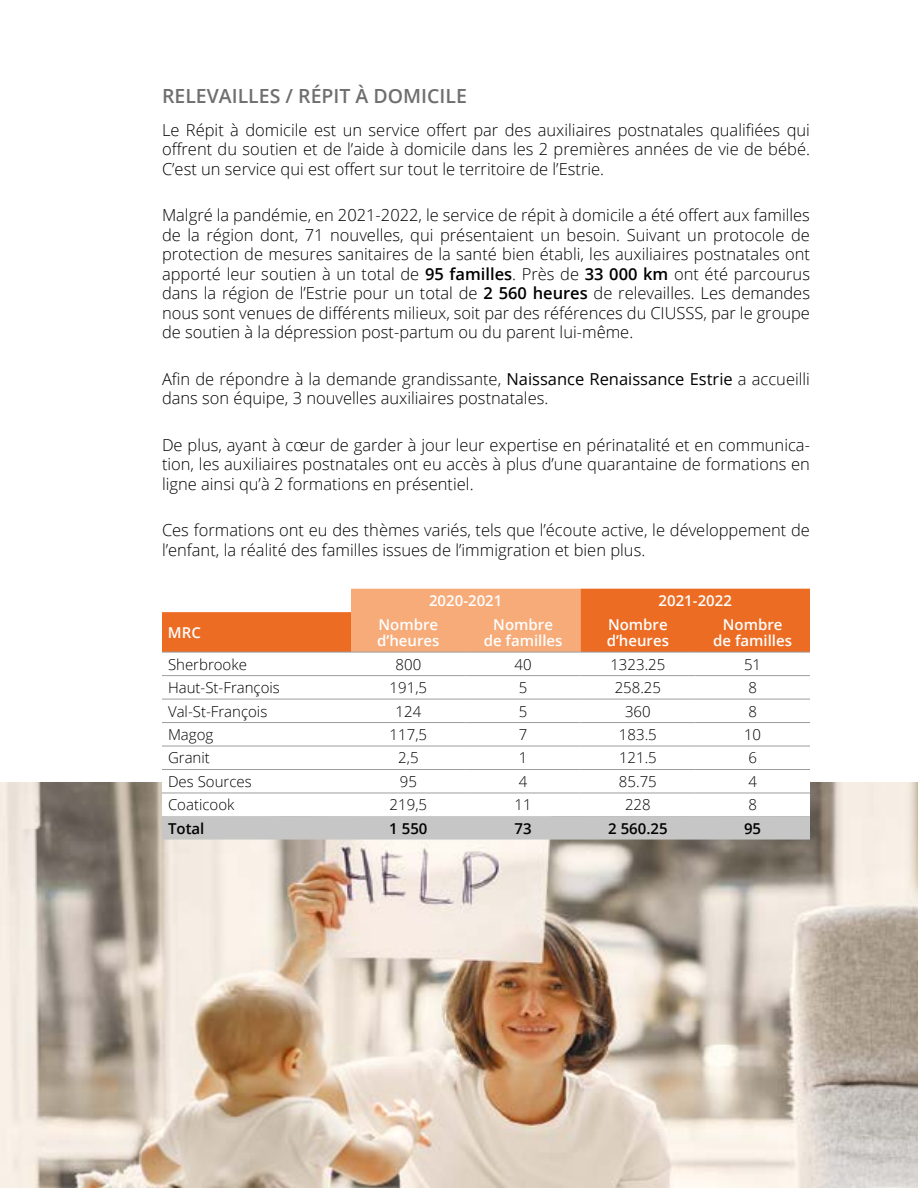
<style>
.page{position:relative;width:918px;height:1188px;background:#fff}
.page>*{position:absolute;margin:0;border:0;box-sizing:border-box;transform-origin:0 0}
.t1{font:600 19.5px "Open Sans";color:#706f6f}
.t2{font:300 16.5px/19.5px "Open Sans";color:#000;text-align:justify}
.t3{font:300 15px "Open Sans";color:#000}
.t4{font:600 15px/16.5px "Open Sans";color:#fff}
.t5{font:600 15px "Open Sans";color:#000}
.s1{font-weight:600}
.s2{font-weight:400}
</style>
<div class="page">
<img style="left:0;top:783px;width:918px;height:405px">
<svg style="left:162px;top:589px;width:648px;height:63px;background:#f19259"></svg>
<svg style="left:162px;top:698px;width:648px;height:118px"></svg>
<div style="left:162px;top:816px;width:648px;height:24px;background:#c6c6c6"></div>
<hr style="left:162px;top:675px;width:189px;height:1px;background:#9d9d9c">
<hr style="left:351px;top:675px;width:115px;height:1px;background:#9d9d9c">
<hr style="left:466px;top:675px;width:114px;height:1px;background:#9d9d9c">
<hr style="left:580px;top:675px;width:115px;height:1px;background:#9d9d9c">
<hr style="left:695px;top:675px;width:115px;height:1px;background:#9d9d9c">
<hr style="left:162px;top:699px;width:189px;height:1px;background:#9d9d9c">
<hr style="left:351px;top:699px;width:115px;height:1px;background:#9d9d9c">
<hr style="left:466px;top:699px;width:114px;height:1px;background:#9d9d9c">
<hr style="left:580px;top:699px;width:115px;height:1px;background:#9d9d9c">
<hr style="left:695px;top:699px;width:115px;height:1px;background:#9d9d9c">
<hr style="left:162px;top:722px;width:189px;height:1px;background:#9d9d9c">
<hr style="left:351px;top:722px;width:115px;height:1px;background:#9d9d9c">
<hr style="left:466px;top:722px;width:114px;height:1px;background:#9d9d9c">
<hr style="left:580px;top:722px;width:115px;height:1px;background:#9d9d9c">
<hr style="left:695px;top:722px;width:115px;height:1px;background:#9d9d9c">
<hr style="left:162px;top:746px;width:189px;height:1px;background:#9d9d9c">
<hr style="left:351px;top:746px;width:115px;height:1px;background:#9d9d9c">
<hr style="left:466px;top:746px;width:114px;height:1px;background:#9d9d9c">
<hr style="left:580px;top:746px;width:115px;height:1px;background:#9d9d9c">
<hr style="left:695px;top:746px;width:115px;height:1px;background:#9d9d9c">
<hr style="left:162px;top:769px;width:189px;height:1px;background:#9d9d9c">
<hr style="left:351px;top:769px;width:115px;height:1px;background:#9d9d9c">
<hr style="left:466px;top:769px;width:114px;height:1px;background:#9d9d9c">
<hr style="left:580px;top:769px;width:115px;height:1px;background:#9d9d9c">
<hr style="left:695px;top:769px;width:115px;height:1px;background:#9d9d9c">
<hr style="left:162px;top:793px;width:189px;height:1px;background:#9d9d9c">
<hr style="left:351px;top:793px;width:115px;height:1px;background:#9d9d9c">
<hr style="left:466px;top:793px;width:114px;height:1px;background:#9d9d9c">
<hr style="left:580px;top:793px;width:115px;height:1px;background:#9d9d9c">
<hr style="left:695px;top:793px;width:115px;height:1px;background:#9d9d9c">
<hr style="left:162px;top:652px;width:189px;height:1px;background:#9d9d9c">
<hr style="left:351px;top:652px;width:115px;height:1px;background:#9d9d9c">
<hr style="left:466px;top:652px;width:114px;height:1px;background:#9d9d9c">
<hr style="left:580px;top:652px;width:115px;height:1px;background:#9d9d9c">
<hr style="left:695px;top:652px;width:115px;height:1px;background:#9d9d9c">
<p class="t1" style="left:162px;top:82px;width:306px">RELEVAILLES / RÉPIT À DOMICILE</p>
<p class="t2" style="left:162px;top:119px;width:650px">Le Répit à domicile est un service offert par des auxiliaires postnatales qualifiées qui offrent du soutien et de l’aide à domicile dans les 2 premières années de vie de bébé.<br>C’est un service qui est offert sur tout le territoire de l’Estrie.</p>
<p class="t2" style="left:162px;top:205px;width:650px">Malgré la pandémie, en 2021-2022, le service de répit à domicile a été offert aux familles de la région dont, 71 nouvelles, qui présentaient un besoin. Suivant un protocole de protection de mesures sanitaires de la santé bien établi, les auxiliaires postnatales ont apporté leur soutien à un total de <span class="s1">95 familles</span>. Près de <span class="s1">33 000 km</span> ont été parcourus dans la région de l’Estrie pour un total de <span class="s1">2 560 heures</span> de relevailles. Les demandes nous sont venues de différents milieux, soit par des références du CIUSSS, par le groupe de soutien à la dépression post-partum ou du parent lui-même.</p>
<p class="t2" style="left:162px;top:369px;width:649px">Afin de répondre à la demande grandissante, <span class="s2">Naissance Renaissance Estrie</span> a accueilli dans son équipe, 3 nouvelles auxiliaires postnatales.</p>
<p class="t2" style="left:162px;top:435px;width:650px">De plus, ayant à cœur de garder à jour leur expertise en périnatalité et en communica&shy;tion, les auxiliaires postnatales ont eu accès à plus d’une quarantaine de formations en ligne ainsi qu’à 2 formations en présentiel.</p>
<p class="t2" style="left:162px;top:520px;width:650px">Ces formations ont eu des thèmes variés, tels que l’écoute active, le développement de l’enfant, la réalité des familles issues de l’immigration et bien plus.</p>
<p class="t4" style="left:429px;top:592px;width:75px">2020-2021</p>
<p class="t4" style="left:659px;top:592px;width:75px">2021-2022</p>
<p class="t4" style="left:168px;top:624px;width:34px">MRC</p>
<p class="t4" style="left:377px;top:616px;width:64px">Nombre d’heures</p>
<p class="t4" style="left:484px;top:616px;width:80px;text-align:center">Nombre de familles</p>
<p class="t4" style="left:607px;top:616px;width:64px">Nombre d’heures</p>
<p class="t4" style="left:713px;top:616px;width:80px;text-align:center">Nombre de familles</p>
<p class="t3" style="left:168px;top:654px;width:80px">Sherbrooke</p>
<p class="t3" style="left:396px;top:654px;width:27px">800</p>
<p class="t3" style="left:515px;top:654px;width:19px">40</p>
<p class="t3" style="left:610px;top:654px;width:56px">1323.25</p>
<p class="t3" style="left:744px;top:654px;width:19px">51</p>
<p class="t3" style="left:168px;top:677px;width:113px">Haut-St-François</p>
<p class="t3" style="left:390px;top:677px;width:39px">191,5</p>
<p class="t3" style="left:519px;top:677px;width:10px">5</p>
<p class="t3" style="left:615px;top:677px;width:48px">258.25</p>
<p class="t3" style="left:748px;top:677px;width:10px">8</p>
<p class="t3" style="left:168px;top:701px;width:101px">Val-St-François</p>
<p class="t3" style="left:396px;top:701px;width:27px">124</p>
<p class="t3" style="left:519px;top:701px;width:10px">5</p>
<p class="t3" style="left:625px;top:701px;width:27px">360</p>
<p class="t3" style="left:748px;top:701px;width:10px">8</p>
<p class="t3" style="left:168px;top:724px;width:47px">Magog</p>
<p class="t3" style="left:390px;top:724px;width:39px">117,5</p>
<p class="t3" style="left:519px;top:724px;width:10px">7</p>
<p class="t3" style="left:619px;top:724px;width:39px">183.5</p>
<p class="t3" style="left:744px;top:724px;width:19px">10</p>
<p class="t3" style="left:168px;top:748px;width:43px">Granit</p>
<p class="t3" style="left:398px;top:748px;width:22px">2,5</p>
<p class="t3" style="left:519px;top:748px;width:10px">1</p>
<p class="t3" style="left:619px;top:748px;width:39px">121.5</p>
<p class="t3" style="left:748px;top:748px;width:10px">6</p>
<p class="t3" style="left:168px;top:771px;width:85px">Des Sources</p>
<p class="t3" style="left:400px;top:771px;width:19px">95</p>
<p class="t3" style="left:519px;top:771px;width:10px">4</p>
<p class="t3" style="left:619px;top:771px;width:39px">85.75</p>
<p class="t3" style="left:748px;top:771px;width:10px">4</p>
<p class="t3" style="left:168px;top:795px;width:68px">Coaticook</p>
<p class="t3" style="left:390px;top:795px;width:39px">219,5</p>
<p class="t3" style="left:515px;top:795px;width:19px">11</p>
<p class="t3" style="left:625px;top:795px;width:27px">228</p>
<p class="t3" style="left:748px;top:795px;width:10px">8</p>
<p class="t5" style="left:168px;top:818px;width:38px">Total</p>
<p class="t5" style="left:389px;top:818px;width:40px">1 550</p>
<p class="t5" style="left:515px;top:818px;width:19px">73</p>
<p class="t5" style="left:608px;top:818px;width:61px">2 560.25</p>
<p class="t5" style="left:744px;top:818px;width:19px">95</p>
</div>
